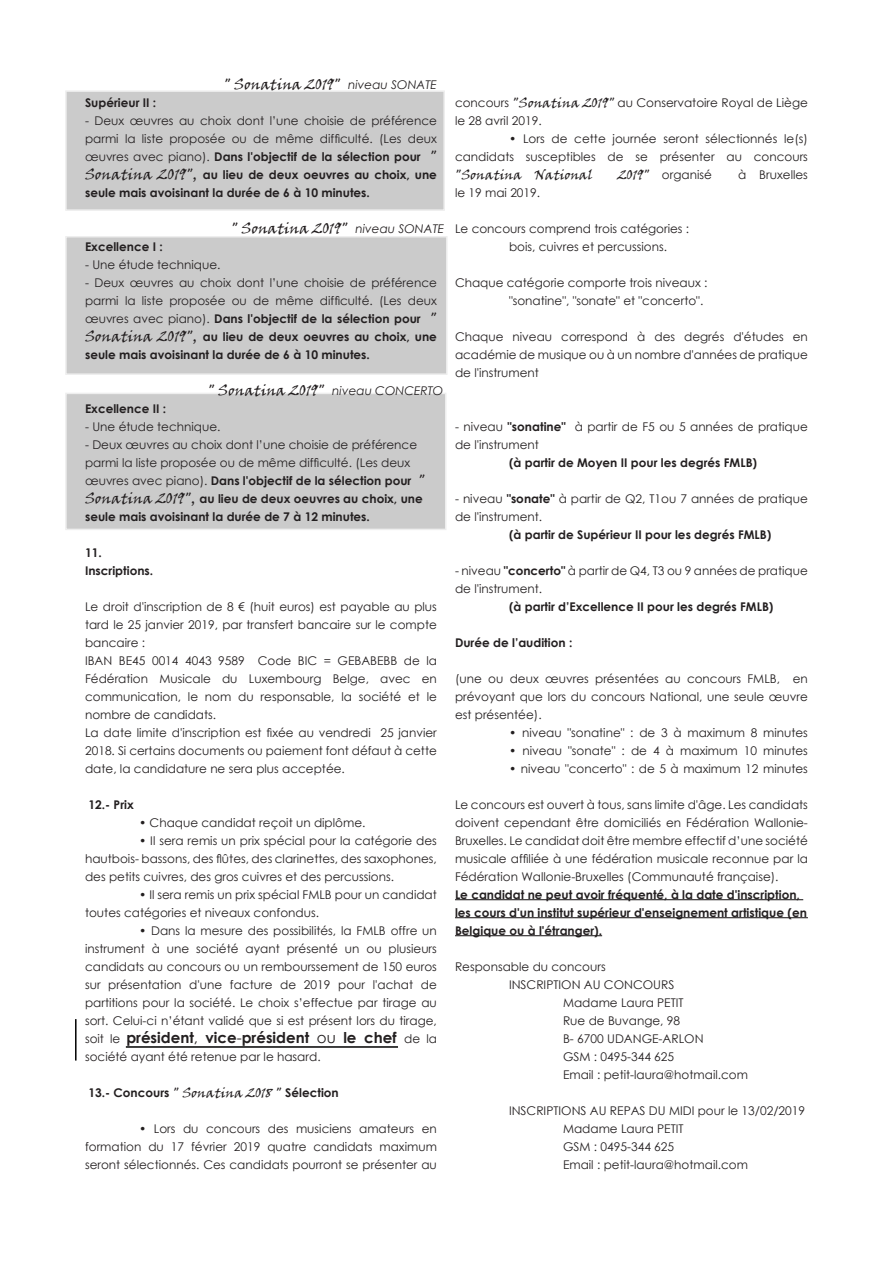
<style>
.page{position:relative;width:893px;height:1263px;background:#fff}
.page>*{position:absolute;margin:0;border:0;box-sizing:border-box;transform-origin:0 0}
.Texte_tableau{font:15px "Viner Hand ITC";color:#231f20}
.Texte_tableau-2{font:700 15px "Century Gothic";color:#231f20}
.Texte_tableau-3{font:13.5px "Viner Hand ITC";color:#231f20}
.Texte_tableau-4{font:12px/18px "Century Gothic";color:#231f20;text-align:justify}
.Texte_tableau-5{font:700 12px/18px "Century Gothic";color:#231f20}
.s1{font-family:"Century Gothic";font-style:italic;font-size:12px}
.s2{font-weight:700}
.s3{font-family:"Viner Hand ITC";font-size:15px}
.s4{font-weight:400;font-size:12px}
.s5{font-weight:400}
.s6{font-family:"Viner Hand ITC";font-weight:400;font-size:13.5px}
.s7{font-family:"Viner Hand ITC";font-size:13.5px}
</style>
<div class="page">
<div style="left:65px;top:393px;width:381px;height:137px;background:#cbcbcb;border:2px solid #eee"></div>
<div style="left:65px;top:90px;width:380px;height:121px;background:#cbcbcb;border:2px solid #eee"></div>
<div style="left:65px;top:236px;width:383px;height:139px;background:#cbcbcb;border:2px solid #eee"></div>
<hr style="left:455px;top:899px;width:348px;height:1px;background:#231f20">
<hr style="left:455px;top:917px;width:353px;height:1px;background:#231f20">
<hr style="left:455px;top:935px;width:147px;height:1px;background:#231f20">
<hr style="left:126px;top:1046px;width:272px;height:2px;background:#000">
<hr style="left:75px;top:1019px;width:2px;height:41px;background:#000">
<p class="Texte_tableau" style="left:224px;top:75px;width:215px">" Sonatina 2019" <span class="s1">niveau SONATE</span></p>
<p class="Texte_tableau-5" style="left:85px;top:93px;width:73px">Supérieur II :</p>
<p class="Texte_tableau-4" style="left:85px;top:111px;width:353px">- Deux œuvres au choix dont l’une choisie de préférence parmi la liste proposée ou de même difficulté. (Les deux œuvres avec piano). <span class="s2">Dans l'objectif de la sélection pour</span> <span class="s3">" Sonatina 2019",</span> <span class="s2">au lieu de deux oeuvres au choix, une seule mais avoisinant la durée de 6 à 10 minutes.</span></p>
<p class="Texte_tableau" style="left:231px;top:219px;width:215px">" Sonatina 2019" <span class="s1">niveau SONATE</span></p>
<p class="Texte_tableau-5" style="left:85px;top:237px;width:79px">Excellence I :</p>
<p class="Texte_tableau-4" style="left:85px;top:255px;width:137px">- Une étude technique.</p>
<p class="Texte_tableau-4" style="left:85px;top:273px;width:353px">- Deux œuvres au choix dont l’une choisie de préférence parmi la liste proposée ou de même difficulté. (Les deux œuvres avec piano). <span class="s2">Dans l'objectif de la sélection pour</span> <span class="s3">" Sonatina 2019",</span> <span class="s2">au lieu de deux oeuvres au choix, une seule mais avoisinant la durée de 6 à 10 minutes.</span></p>
<p class="Texte_tableau" style="left:208px;top:381px;width:237px">" Sonatina 2019" <span class="s1">niveau CONCERTO</span></p>
<p class="Texte_tableau-5" style="left:85px;top:399px;width:83px">Excellence II :</p>
<p class="Texte_tableau-4" style="left:85px;top:417px;width:137px">- Une étude technique.</p>
<p class="Texte_tableau-4" style="left:85px;top:435px;width:342px;text-align:left">- Deux œuvres au choix dont l’une choisie de préférence parmi la liste proposée ou de même difficulté. (Les deux œuvres avec piano). <span class="s2">Dans l'objectif de la sélection pour</span> <span class="s3">" Sonatina 2019",</span> <span class="s2">au lieu de deux oeuvres au choix, une seule mais avoisinant la durée de 7 à 12 minutes.</span></p>
<p class="Texte_tableau-5" style="left:85px;top:543px;width:18px">11.</p>
<p class="Texte_tableau-5" style="left:85px;top:561px;width:70px">Inscriptions.</p>
<p class="Texte_tableau-4" style="left:85px;top:597px;width:353px">Le droit d'inscription de 8 € (huit euros) est payable au plus tard le 25 janvier 2019, par transfert bancaire sur le compte bancaire :</p>
<p class="Texte_tableau-4" style="left:85px;top:651px;width:353px">IBAN BE45 0014 4043 9589 Code BIC = GEBABEBB de la Fédération Musicale du Luxembourg Belge, avec en communication, le nom du responsable, la société et le nombre de candidats.</p>
<p class="Texte_tableau-4" style="left:85px;top:723px;width:353px">La date limite d'inscription est fixée au vendredi 25 janvier 2018. Si certains documents ou paiement font défaut à cette date, la candidature ne sera plus acceptée.</p>
<p class="Texte_tableau-5" style="left:88px;top:795px;width:47px">12.- Prix</p>
<p class="Texte_tableau-4" style="left:139px;top:813px;width:228px">• Chaque candidat reçoit un diplôme.</p>
<p class="Texte_tableau-4" style="left:85px;top:831px;width:353px;text-indent:54px">• Il sera remis un prix spécial pour la catégorie des hautbois- bassons, des flûtes, des clarinettes, des saxophones, des petits cuivres, des gros cuivres et des percussions.</p>
<p class="Texte_tableau-4" style="left:85px;top:885px;width:353px;text-indent:54px">• Il sera remis un prix spécial FMLB pour un candidat toutes catégories et niveaux confondus.</p>
<p class="Texte_tableau-4" style="left:85px;top:921px;width:353px;text-indent:54px">• Dans la mesure des possibilités, la FMLB offre un instrument à une société ayant présenté un ou plusieurs candidats au concours ou un rembourssement de 150 euros sur présentation d'une facture de 2019 pour l'achat de partitions pour la société. Le choix s’effectue par tirage au sort. Celui-ci n’étant validé que si est présent lors du tirage,</p>
<p class="Texte_tableau-2" style="left:85px;top:1026px;width:353px"><span class="s4">soit le</span> président<span class="s5">,</span> vice<span class="s5">-</span>président <span class="s5">ou</span> le chef <span class="s4">de la</span></p>
<p class="Texte_tableau-4" style="left:85px;top:1047px;width:237px">société ayant été retenue par le hasard.</p>
<p class="Texte_tableau-5" style="left:88px;top:1083px;width:252px">13.- Concours <span class="s6">" Sonatina 2018 "</span> Sélection</p>
<p class="Texte_tableau-4" style="left:85px;top:1119px;width:353px;text-indent:54px">• Lors du concours des musiciens amateurs en formation du 17 février 2019 quatre candidats maximum seront sélectionnés. Ces candidats pourront se présenter au</p>
<p class="Texte_tableau-4" style="left:455px;top:93px;width:354px">concours <span class="s7">"Sonatina 2019"</span> au Conservatoire Royal de Liège le 28 avril 2019.</p>
<p class="Texte_tableau-4" style="left:455px;top:129px;width:354px;text-align:right">• Lors de cette journée seront sélectionnés le(s) candidats susceptibles de se présenter au concours</p>
<p class="Texte_tableau-3" style="left:455px;top:166px;width:140px">"Sonatina National</p>
<p class="Texte_tableau-4" style="left:618px;top:165px;width:96px"><span class="s7">2019"</span> organisé</p>
<p class="Texte_tableau-4" style="left:738px;top:165px;width:71px">à Bruxelles</p>
<p class="Texte_tableau-4" style="left:455px;top:183px;width:87px">le 19 mai 2019.</p>
<p class="Texte_tableau-4" style="left:455px;top:219px;width:236px">Le concours comprend trois catégories :</p>
<p class="Texte_tableau-4" style="left:509px;top:237px;width:159px">bois, cuivres et percussions.</p>
<p class="Texte_tableau-4" style="left:455px;top:273px;width:254px">Chaque catégorie comporte trois niveaux :</p>
<p class="Texte_tableau-4" style="left:509px;top:291px;width:196px">"sonatine", "sonate" et "concerto".</p>
<p class="Texte_tableau-4" style="left:455px;top:327px;width:354px">Chaque niveau correspond à des degrés d'études en académie de musique ou à un nombre d'années de pratique de l'instrument</p>
<p class="Texte_tableau-4" style="left:455px;top:417px;width:354px">- niveau <span class="s2">"sonatine"</span> à partir de F5 ou 5 années de pratique de l'instrument</p>
<p class="Texte_tableau-5" style="left:509px;top:453px;width:250px">(à partir de Moyen II pour les degrés FMLB)</p>
<p class="Texte_tableau-4" style="left:455px;top:489px;width:354px">- niveau <span class="s2">"sonate"</span> à partir de Q2, T1ou 7 années de pratique de l'instrument.</p>
<p class="Texte_tableau-5" style="left:509px;top:525px;width:264px">(à partir de Supérieur II pour les degrés FMLB)</p>
<p class="Texte_tableau-4" style="left:455px;top:561px;width:354px">- niveau <span class="s2">"concerto"</span> à partir de Q4, T3 ou 9 années de pratique de l'instrument.</p>
<p class="Texte_tableau-5" style="left:509px;top:597px;width:266px">(à partir d’Excellence II pour les degrés FMLB)</p>
<p class="Texte_tableau-5" style="left:455px;top:633px;width:119px">Durée de l’audition :</p>
<p class="Texte_tableau-4" style="left:455px;top:669px;width:354px">(une ou deux œuvres présentées au concours FMLB, en prévoyant que lors du concours National, une seule œuvre est présentée).</p>
<p class="Texte_tableau-4" style="left:509px;top:723px;width:300px">• niveau "sonatine" : de 3 à maximum 8 minutes</p>
<p class="Texte_tableau-4" style="left:509px;top:741px;width:300px">• niveau "sonate" : de 4 à maximum 10 minutes</p>
<p class="Texte_tableau-4" style="left:509px;top:759px;width:300px">• niveau "concerto" : de 5 à maximum 12 minutes</p>
<p class="Texte_tableau-4" style="left:455px;top:795px;width:354px">Le concours est ouvert à tous, sans limite d'âge. Les candidats doivent cependant être domiciliés en Fédération Wallonie-Bruxelles. Le candidat doit être membre effectif d’une société musicale affiliée à une fédération musicale reconnue par la Fédération Wallonie-Bruxelles (Communauté française).</p>
<p class="Texte_tableau-5" style="left:455px;top:885px;width:353px">Le candidat ne peut avoir fréquenté, à la date d'inscription, les cours d'un institut supérieur d'enseignement artistique (en<br>Belgique ou à l'étranger).</p>
<p class="Texte_tableau-4" style="left:455px;top:957px;width:152px">Responsable du concours</p>
<p class="Texte_tableau-4" style="left:509px;top:975px;width:167px">INSCRIPTION AU CONCOURS</p>
<p class="Texte_tableau-4" style="left:563px;top:993px;width:122px">Madame Laura PETIT</p>
<p class="Texte_tableau-4" style="left:563px;top:1011px;width:119px">Rue de Buvange, 98</p>
<p class="Texte_tableau-4" style="left:563px;top:1029px;width:142px">B- 6700 UDANGE-ARLON</p>
<p class="Texte_tableau-4" style="left:563px;top:1047px;width:113px">GSM : 0495-344 625</p>
<p class="Texte_tableau-4" style="left:563px;top:1065px;width:186px">Email : petit-laura@hotmail.com</p>
<p class="Texte_tableau-4" style="left:509px;top:1101px;width:298px">INSCRIPTIONS AU REPAS DU MIDI pour le 13/02/2019</p>
<p class="Texte_tableau-4" style="left:563px;top:1119px;width:122px">Madame Laura PETIT</p>
<p class="Texte_tableau-4" style="left:563px;top:1137px;width:113px">GSM : 0495-344 625</p>
<p class="Texte_tableau-4" style="left:563px;top:1155px;width:186px">Email : petit-laura@hotmail.com</p>
</div>
